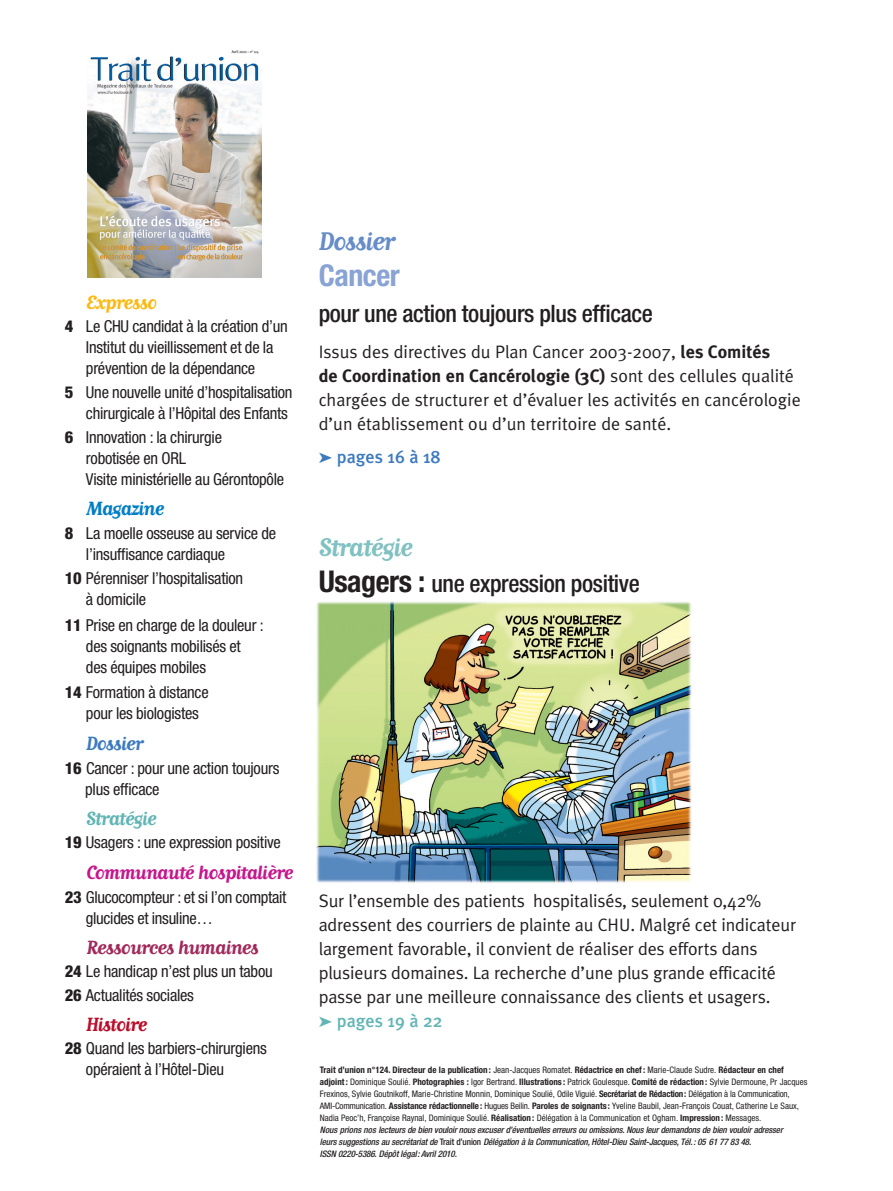
<style>
.page{position:relative;width:893px;height:1191px;background:#fff}
.page>*{position:absolute;margin:0;border:0;box-sizing:border-box;transform-origin:0 0}
.t1{font:700 30px "Matrix Script";letter-spacing:-.04em;color:#82c1c2}
.t2{font:700 30px "Matrix Script";letter-spacing:-.04em;color:#678cc8}
.t3{font:700 condensed 30px "Helvetica Neue";letter-spacing:-.015em;color:#88a3d4}
.t4{font:500 condensed 24px "Helvetica Neue";letter-spacing:-.015em;color:#231f20}
.t5{font:700 22.5px "Matrix Script";letter-spacing:-.04em;color:#c5168c}
.t6{font:700 22.5px "Matrix Script";letter-spacing:-.04em;color:#a12a5c}
.t7{font:700 22.5px "Matrix Script";letter-spacing:-.04em;color:#63b5b5}
.t8{font:700 22.5px "Matrix Script";letter-spacing:-.04em;color:#fcb914}
.t9{font:700 22.5px "Matrix Script";letter-spacing:-.04em;color:#007ec5}
.t10{font:700 22.5px "Matrix Script";letter-spacing:-.04em;color:#ba0d2b}
.t11{font:700 22.5px "Matrix Script";letter-spacing:-.04em;color:#3d7abe}
.t12{font:18px/24px "Meta Plus Normal";letter-spacing:-.01em;color:#231f20}
.t13{font:700 18px "Meta Plus";color:#231f20}
.t14{font:500 18px "Meta Plus";color:#63b5b5}
.t15{font:500 18px "Meta Plus";color:#3d7abe}
.t16{font:condensed 16.5px/21px "Helvetica Neue";letter-spacing:-.015em;color:#231f20}
.t17{font:condensed 9px/12px "Helvetica Neue";color:#231f20}
.s1{font-weight:800}
.s2{font-family:"Meta Plus";font-weight:700}
.s3{font-family:"Meta Plus Normal";font-weight:400}
.s4{font-weight:700;font-size:30px}
.s5{font-weight:700}
.s6{font-weight:500;font-style:italic}
.s7{font-weight:500}
</style>
<div class="page">
<img style="left:87px;top:50px;width:174px;height:227px">
<img style="left:316px;top:601px;width:376px;height:282px">
<h3 class="t8" style="left:86px;top:288px;width:73px">Expresso</h3>
<h3 class="t16" style="left:86px;top:317px;width:203px;text-indent:-21px"><span class="s1">4</span> Le CHU candidat à la création d’un<br>Institut du vieillissement et de la prévention de la dépendance</h3>
<h3 class="t16" style="left:65px;top:383px;width:229px;text-align:right"><span class="s1">5</span> Une nouvelle unité d’hospitalisation chirurgicale à l’Hôpital des Enfants</h3>
<h3 class="t16" style="left:86px;top:428px;width:200px;text-indent:-21px"><span class="s1">6</span> Innovation : la chirurgie<br>robotisée en ORL<br>Visite ministérielle au Gérontopôle</h3>
<h3 class="t9" style="left:86px;top:494px;width:80px">Magazine</h3>
<h3 class="t16" style="left:86px;top:524px;width:192px;text-indent:-21px"><span class="s1">8</span> La moelle osseuse au service de l’insuffisance cardiaque</h3>
<h3 class="t16" style="left:86px;top:569px;width:159px;text-indent:-21px"><span class="s1">10</span> Pérenniser l’hospitalisation à domicile</h3>
<h3 class="t16" style="left:86px;top:615px;width:179px;text-indent:-21px"><span class="s1">11</span> Prise en charge de la douleur : des soignants mobilisés et des équipes mobiles</h3>
<h3 class="t16" style="left:86px;top:683px;width:124px;text-indent:-21px"><span class="s1">14</span> Formation à distance pour les biologistes</h3>
<h3 class="t11" style="left:86px;top:729px;width:59px">Dossier</h3>
<h3 class="t16" style="left:85px;top:759px;width:196px;text-indent:-20px"><span class="s1">16</span> Cancer : pour une action toujours plus efficace</h3>
<h3 class="t7" style="left:86px;top:804px;width:72px">Stratégie</h3>
<h3 class="t16" style="left:65px;top:833px;width:218px"><span class="s1">19</span> Usagers : une expression positive</h3>
<h3 class="t5" style="left:86px;top:858px;width:209px">Communauté hospitalière</h3>
<h3 class="t16" style="left:86px;top:887px;width:202px;text-indent:-21px"><span class="s1">23</span> Glucocompteur : et si l’on comptait glucides et insuline…</h3>
<h3 class="t6" style="left:86px;top:932px;width:174px">Ressources humaines</h3>
<h3 class="t16" style="left:65px;top:960px;width:209px;line-height:24px"><span class="s1">24</span> Le handicap n’est plus un tabou<br><span class="s1">26</span> Actualités sociales</h3>
<h3 class="t10" style="left:86px;top:1009px;width:63px">Histoire</h3>
<h3 class="t16" style="left:86px;top:1039px;width:182px;text-indent:-21px"><span class="s1">28</span> Quand les barbiers-chirurgiens opéraient à l’Hôtel-Dieu</h3>
<h1 class="t2" style="left:319px;top:222px;width:78px">Dossier</h1>
<h1 class="t3" style="left:319px;top:264px;width:83px">Cancer</h1>
<h2 class="t4" style="left:319px;top:304px;width:336px">pour une action toujours plus efficace</h2>
<h3 class="t12" style="left:319px;top:342px;width:453px">Issus des directives du Plan Cancer 2003-2007, <span class="s2">les Comités</span></h3>
<h3 class="t13" style="left:319px;top:368px;width:477px">de Coordination en Cancérologie (3C) <span class="s3">sont des cellules qualité</span></h3>
<h3 class="t12" style="left:319px;top:390px;width:484px">chargées de structurer et d’évaluer les activités en cancérologie d’un établissement ou d’un territoire de santé.</h3>
<h3 class="t15" style="left:319px;top:448px;width:124px">➤ pages 16 à 18</h3>
<h1 class="t1" style="left:319px;top:527px;width:96px">Stratégie</h1>
<h2 class="t4" style="left:319px;top:574px;width:323px"><span class="s4">Usagers :</span> une expression positive</h2>
<p class="t12" style="left:319px;top:890px;width:479px">Sur l’ensemble des patients hospitalisés, seulement 0,42% adressent des courriers de plainte au CHU. Malgré cet indicateur largement favorable, il convient de réaliser des efforts dans plusieurs domaines. La recherche d’une plus grande efficacité passe par une meilleure connaissance des clients et usagers.</p>
<h3 class="t14" style="left:319px;top:1012px;width:125px">➤ pages 19 à 22</h3>
<p class="t17" style="left:320px;top:1064px;width:489px"><span class="s5">Trait d’union n°124. Directeur de la publication :</span> Jean-Jacques Romatet. <span class="s5">Rédactrice en chef :</span> Marie-Claude Sudre. <span class="s5">Rédacteur en chef adjoint :</span> Dominique Soulié. <span class="s5">Photographies :</span> Igor Bertrand. <span class="s5">Illustrations :</span> Patrick Goulesque. <span class="s5">Comité de rédaction :</span> Sylvie Dermoune, Pr Jacques Frexinos, Sylvie Goutnikoff, Marie-Christine Monnin, Dominique Soulié, Odile Viguié. <span class="s5">Secrétariat de Rédaction:</span> Délégation à la Communication, AMI-Communication. <span class="s5">Assistance rédactionnelle:</span> Hugues Beilin. <span class="s5">Paroles de soignants :</span> Yveline Baubil, Jean-François Couat, Catherine Le Saux, Nadia Peoc’h, Françoise Raynal, Dominique Soulié. <span class="s5">Réalisation :</span> Délégation à la Communication et Ogham. <span class="s5">Impression :</span> Messages.<br><span class="s6">Nous prions nos lecteurs de bien vouloirnous excuserd’éventuelles erreurs ou omissions. Nous leurdemandons de bien vouloiradresser<br>leurs suggestions au secrétariat de</span> <span class="s7">Tr a i t d ’ u n i o n</span> <span class="s6">Délégation à la Communication, Hôtel-Dieu Saint-Jacques, Tél.: 05 61 77 83 48.<br>ISSN 0220-5386.Dépôt légal: Avril2010.</span></p>
</div>
